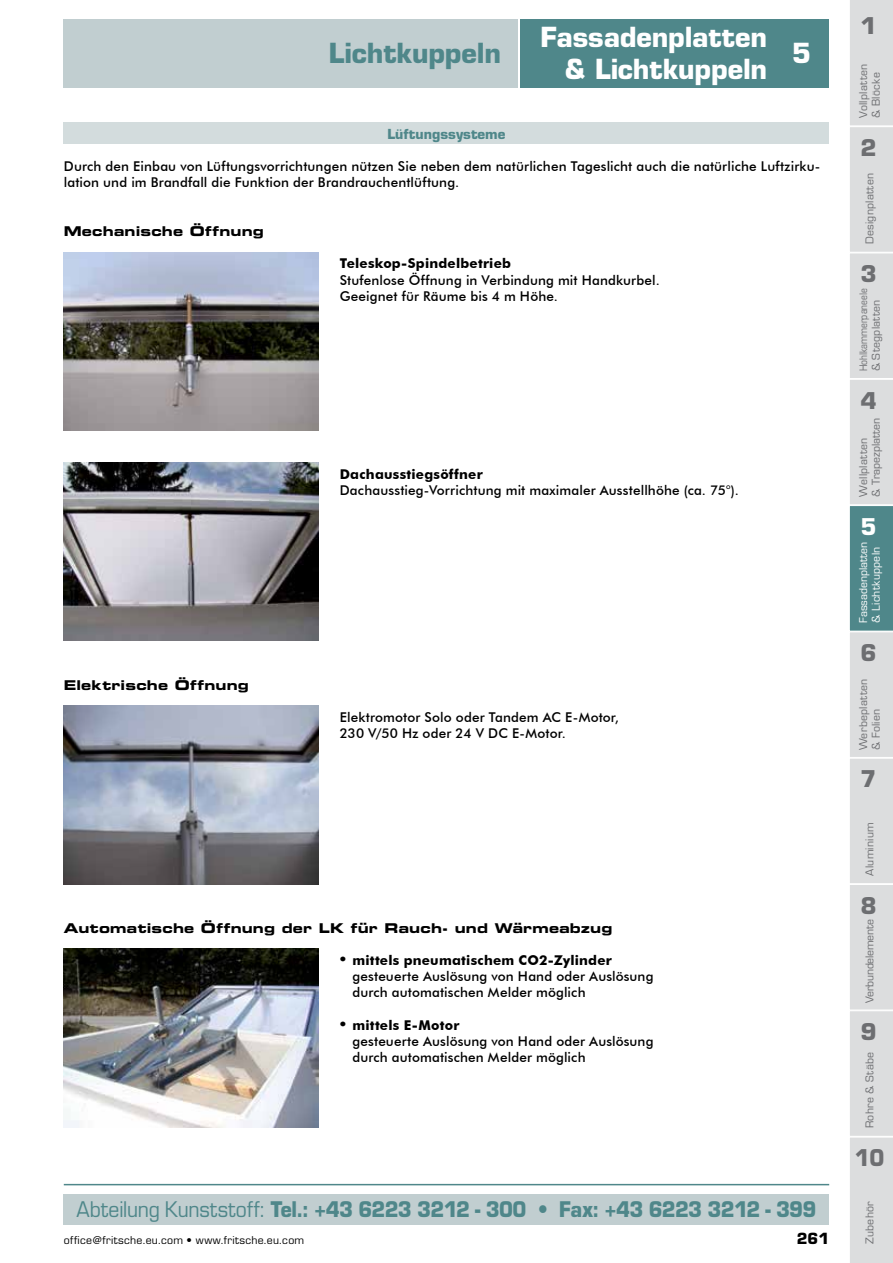
<style>
.page{position:relative;width:893px;height:1263px;background:#fff}
.page>*{position:absolute;margin:0;border:0;box-sizing:border-box;transform-origin:0 0}
.t1{font:700 27px/32.4px "Eurostile LT Std";letter-spacing:-.005em;color:#fff;text-align:right}
.t2{font:700 27px "Eurostile LT Std";letter-spacing:-.005em;color:#4f878a}
.t3{font:700 22.5px "Eurostile LT Std";color:#6d6e71}
.t4{font:700 22.5px "Eurostile LT Std";color:#6d6e71;scale:.92 1}
.t5{font:700 22.5px "Eurostile LT Std";color:#fff}
.t6{font:700 21px "Eurostile LT Std";letter-spacing:-.035em;color:#4f878a;scale:.92 1}
.t7{font:700 15px "Eurostile LT Std";color:#000}
.t8{font:500 13.5px/16.2px "Futura BT";letter-spacing:.01em;color:#000}
.t9{font:13.5px "Eurostile LT Std Bold Ex 2";letter-spacing:.015em;color:#000}
.t10{font:700 13.5px "Futura BT";letter-spacing:.015em;color:#000}
.t11{font:700 13.5px "Eurostile LT Std";color:#4f878a}
.t12{font:10.5px/12.8px "Eurostile LT Std";letter-spacing:.02em;color:#6d6e71}
.t13{font:10.5px "Eurostile LT Std";letter-spacing:.03em;color:#000}
.t14{font:10.5px/12.8px "Eurostile LT Std";color:#fff}
.t15{font:10.5px/12.8px "Eurostile LT Std";color:#6d6e71}
.t16{font:condensed 10.5px "Eurostile LT Std";color:#6d6e71}
.t17{font:10.5px "Eurostile LT Std";letter-spacing:-.02em;color:#6d6e71}
.s1{font-family:"Times New Roman";font-weight:700;font-size:18px}
.s2{font-weight:700}
.s3{font-weight:400}
</style>
<div class="page">
<hr style="left:64px;top:1184px;width:765px;height:1px;background:#4f878a">
<svg style="left:849px;top:0;width:44px;height:1263px;background:#cfd5d6"></svg>
<div style="left:520px;top:19px;width:309px;height:68px;background:#4f878a"></div>
<div style="left:64px;top:1194px;width:765px;height:30px;background:#c1ced0"></div>
<div style="left:64px;top:19px;width:454px;height:68px;background:#c1ced0"></div>
<img style="left:64px;top:252px;width:254px;height:178px">
<img style="left:64px;top:706px;width:254px;height:178px">
<img style="left:64px;top:949px;width:254px;height:178px">
<img style="left:63px;top:463px;width:255px;height:178px">
<div style="left:64px;top:123px;width:765px;height:21px;background:#d3dcdd"></div>
<h1 class="t2" style="left:329px;top:37px;width:174px">Lichtkuppeln</h1>
<p class="t11" style="left:387px;top:125px;width:120px">Lüftungssysteme</p>
<h1 class="t1" style="left:540px;top:21px;width:228px">Fassadenplatten &amp; Lichtkuppeln</h1>
<h1 class="t1" style="left:792px;top:37px;width:21px">5</h1>
<p class="t8" style="left:64px;top:158px;width:758px">Durch den Einbau von Lüftungsvorrichtungen nützen Sie neben dem natürlichen Tageslicht auch die natürliche Luftzirku&shy;lation und im Brandfall die Funktion der Brandrauchentlüftung.</p>
<p class="t9" style="left:64px;top:222px;width:202px">Mechanische Öffnung</p>
<p class="t9" style="left:64px;top:675px;width:187px">Elektrische Öffnung</p>
<p class="t10" style="left:340px;top:255px;width:173px">Teleskop-Spindelbetrieb</p>
<p class="t8" style="left:340px;top:271px;width:322px">Stufenlose Öffnung in Verbindung mit Handkurbel.<br>Geeignet für Räume bis 4 m Höhe.</p>
<p class="t10" style="left:340px;top:466px;width:145px">Dachausstiegsöffner</p>
<p class="t8" style="left:340px;top:482px;width:401px">Dachausstieg-Vorrichtung mit maximaler Ausstellhöhe (ca. 75°).</p>
<p class="t8" style="left:340px;top:709px;width:281px">Elektromotor Solo oder Tandem AC E-Motor,<br>230 V/50 Hz oder 24 V DC E-Motor.</p>
<p class="t9" style="left:64px;top:918px;width:550px">Automatische Öffnung der LK für Rauch- und Wärmeabzug</p>
<p class="t8" style="left:352px;top:952px;width:303px;text-indent:-13px"><span class="s1">•</span> <span class="s2">mittels pneumatischem CO2-Zylinder </span>gesteuerte Auslösung von Hand oder Auslösung durch automatischen Melder möglich</p>
<p class="t8" style="left:352px;top:1017px;width:303px;text-indent:-13px"><span class="s1">•</span> <span class="s2">mittels E-Motor<br></span>gesteuerte Auslösung von Hand oder Auslösung durch automatischen Melder möglich</p>
<h3 class="t6" style="left:77px;top:1196px;width:806px"><span class="s3">Abteilung Kunststoff:</span> Tel.: +43 6223 3212 - 300 • Fax: +43 6223 3212 - 399</h3>
<p class="t13" style="left:64px;top:1234px;width:242px">office@fritsche.eu.com • www.fritsche.eu.com</p>
<p class="t7" style="left:797px;top:1229px;width:34px">261</p>
<h2 class="t3" style="left:860px;top:12px;width:18px">1</h2>
<p class="t12" style="left:857px;top:118px;width:55px;rotate:-90deg">Vollplatten &amp; Blöcke</p>
<h2 class="t3" style="left:860px;top:134px;width:18px">2</h2>
<p class="t12" style="left:863px;top:244px;width:73px;rotate:-90deg">Designplatten</p>
<h2 class="t3" style="left:860px;top:260px;width:18px">3</h2>
<p class="t16" style="left:857px;top:371px;width:85px;rotate:-90deg">Hohlkammerpaneele</p>
<p class="t12" style="left:870px;top:371px;width:73px;rotate:-90deg">&amp; Stegplatten</p>
<h2 class="t3" style="left:860px;top:386px;width:18px">4</h2>
<p class="t15" style="left:857px;top:497px;width:80px;rotate:-90deg">Wellplatten<br>&amp; Trapezplatten</p>
<h2 class="t5" style="left:860px;top:513px;width:18px">5</h2>
<p class="t14" style="left:857px;top:623px;width:83px;rotate:-90deg">Fassadenplatten &amp; Lichtkuppeln</p>
<h2 class="t3" style="left:860px;top:639px;width:18px">6</h2>
<p class="t12" style="left:857px;top:750px;width:73px;rotate:-90deg">Werbeplatten &amp; Folien</p>
<h2 class="t3" style="left:860px;top:765px;width:18px">7</h2>
<p class="t12" style="left:863px;top:875px;width:55px;rotate:-90deg">Aluminium</p>
<h2 class="t3" style="left:860px;top:891px;width:18px">8</h2>
<p class="t17" style="left:863px;top:1003px;width:85px;rotate:-90deg">Verbundelemente</p>
<h2 class="t3" style="left:860px;top:1018px;width:18px">9</h2>
<p class="t12" style="left:863px;top:1128px;width:78px;rotate:-90deg">Rohre &amp; Stäbe</p>
<h2 class="t4" style="left:855px;top:1144px;width:34px">10</h2>
<p class="t12" style="left:863px;top:1244px;width:44px;rotate:-90deg">Zubehör</p>
</div>
